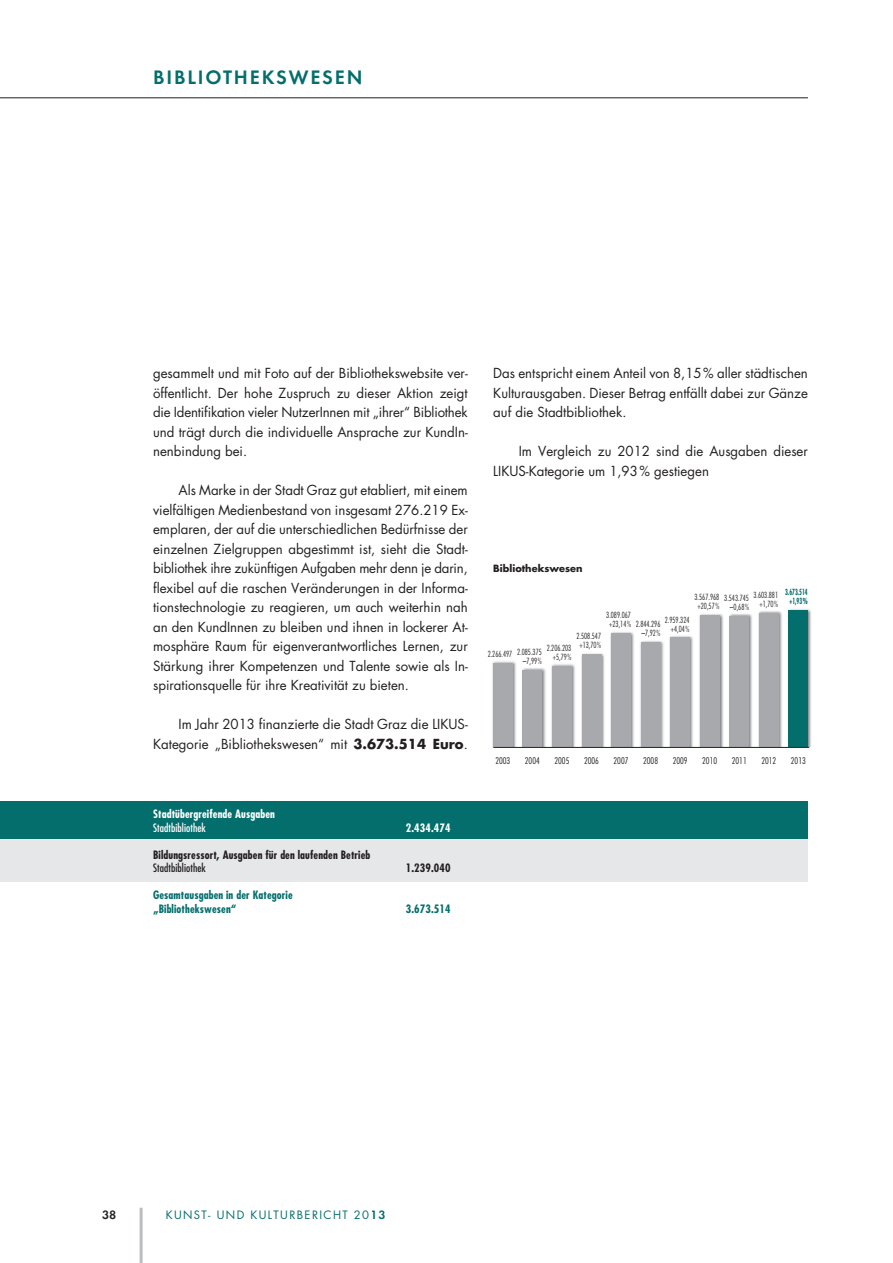
<style>
.page{position:relative;width:893px;height:1263px;background:#fff}
.page>*{position:absolute;margin:0;border:0;box-sizing:border-box;transform-origin:0 0}
.t1{font:600 20.25px "Futura T";letter-spacing:.09em;color:#046e6d}
.t2{font:13.5px/19.5px "Futura Std";color:#231f20;text-align:justify}
.t3{font:600 12.6px "Futura T";color:#231f20}
.t4{font:700 condensed 11.25px "Futura Std";letter-spacing:.01em;color:#231f20}
.t5{font:700 condensed 11.25px/13.5px "Futura Std";letter-spacing:.01em;color:#046e6d}
.t6{font:700 condensed 11.25px "Futura Std";letter-spacing:.01em;color:#fff}
.t7{font:11.25px "Futura Std";letter-spacing:.125em;color:#046e6d}
.t8{font:condensed 11.25px "Futura Std";letter-spacing:.01em;color:#fff}
.t9{font:condensed 11.25px "Futura Std";letter-spacing:.01em;color:#231f20}
.t10{font:700 9.75px "Futura Std";color:#231f20}
.t11{font:300 condensed 9px "Futura Std";color:#231f20}
.t12{font:300 condensed 8.25px/9px "Futura Std";color:#231f20;text-align:right;scale:.9 1}
.t13{font:700 condensed 8.25px/9px "Futura Std";color:#046e6d;text-align:center;scale:.7 1}
.s1{font-weight:700}
.s2{font-family:"Futura T";font-weight:600;font-size:12.6px}
</style>
<div class="page">
<img style="left:756px;top:611px;width:28px;height:136px">
<div style="left:759px;top:613px;width:19px;height:136px;background:#a8a9ad"></div>
<img style="left:727px;top:614px;width:29px;height:133px">
<div style="left:730px;top:616px;width:19px;height:134px;background:#a8a9ad"></div>
<img style="left:697px;top:614px;width:28px;height:133px">
<div style="left:700px;top:615px;width:19px;height:135px;background:#a8a9ad"></div>
<img style="left:668px;top:636px;width:27px;height:111px">
<div style="left:671px;top:638px;width:19px;height:113px;background:#a8a9ad"></div>
<img style="left:492px;top:661px;width:26px;height:86px">
<div style="left:493px;top:663px;width:19px;height:89px;background:#a8a9ad"></div>
<img style="left:786px;top:609px;width:25px;height:138px">
<div style="left:789px;top:610px;width:19px;height:139px;background:#046e6d"></div>
<img style="left:518px;top:668px;width:30px;height:79px">
<div style="left:523px;top:670px;width:19px;height:82px;background:#a8a9ad"></div>
<img style="left:550px;top:664px;width:27px;height:83px">
<div style="left:552px;top:666px;width:19px;height:84px;background:#a8a9ad"></div>
<img style="left:609px;top:632px;width:27px;height:115px">
<div style="left:611px;top:633px;width:20px;height:118px;background:#a8a9ad"></div>
<img style="left:579px;top:653px;width:30px;height:94px">
<div style="left:582px;top:654px;width:19px;height:96px;background:#a8a9ad"></div>
<div style="left:0;top:830px;width:808px;height:52px;background:#e6e7e9"></div>
<div style="left:0;top:801px;width:808px;height:38px;background:#046e6d"></div>
<img style="left:636px;top:641px;width:32px;height:106px">
<div style="left:641px;top:642px;width:19px;height:108px;background:#a8a9ad"></div>
<hr style="left:0;top:98px;width:808px;height:1px;background:#231f20">
<hr style="left:140px;top:1208px;width:3px;height:55px;background:#bcbdc0">
<div style="left:483px;top:747px;width:342px;height:33px;background:#fff"></div>
<hr style="left:493px;top:747px;width:316px;height:1px;background:#231f20">
<h1 class="t1" style="left:153px;top:65px;width:211px">BIBLIOTHEKSWESEN</h1>
<p class="t2" style="left:153px;top:365px;width:316px">gesammelt und mit Foto auf der Bibliothekswebsite ver&shy;öffentlicht. Der hohe Zuspruch zu dieser Aktion zeigt die Identifikation vieler NutzerInnen mit „ihrer“ Bibliothek und trägt durch die individuelle Ansprache zur KundIn&shy;nenbindung bei.</p>
<p class="t2" style="left:153px;top:482px;width:316px;text-indent:26px">Als Marke in der Stadt Graz gut etabliert, mit einem vielfältigen Medienbestand von insgesamt 276.219 Ex&shy;emplaren, der auf die unterschiedlichen Bedürfnisse der einzelnen Zielgruppen abgestimmt ist, sieht die Stadt&shy;bibliothek ihre zukünftigen Aufgaben mehr denn je darin, flexibel auf die raschen Veränderungen in der Informa&shy;tionstechnologie zu reagieren, um auch weiterhin nah an den KundInnen zu bleiben und ihnen in lockerer At&shy;mosphäre Raum für eigenverantwortliches Lernen, zur Stärkung ihrer Kompetenzen und Talente sowie als In&shy;spirationsquelle für ihre Kreativität zu bieten.</p>
<p class="t2" style="left:153px;top:716px;width:316px;text-align:right">Im Jahr 2013 finanzierte die Stadt Graz die LIKUS-<br>Kategorie „Bibliothekswesen“ mit <span class="s1">3.673.514 Euro</span>.</p>
<p class="t6" style="left:153px;top:809px;width:123px">Stadtübergreifende Ausgaben</p>
<p class="t8" style="left:153px;top:822px;width:54px">Stadtbibliothek</p>
<p class="t6" style="left:406px;top:823px;width:46px">2.434.474</p>
<p class="t4" style="left:153px;top:850px;width:219px">Bildungsressort, Ausgaben für den laufenden Betrieb</p>
<p class="t9" style="left:153px;top:863px;width:54px">Stadtbibliothek</p>
<p class="t4" style="left:406px;top:863px;width:46px">1.239.040</p>
<p class="t5" style="left:153px;top:889px;width:141px">Gesamtausgaben in der Kategorie „Bibliothekswesen“</p>
<p class="t5" style="left:406px;top:903px;width:46px">3.673.514</p>
<p class="t2" style="left:493px;top:365px;width:316px">Das entspricht einem Anteil von 8,15% aller städtischen Kulturausgaben. Dieser Betrag entfällt dabei zur Gänze auf die Stadtbibliothek.</p>
<p class="t2" style="left:493px;top:443px;width:316px;text-indent:26px">Im Vergleich zu 2012 sind die Ausgaben dieser<br>LIKUS-Kategorie um 1,93% gestiegen</p>
<p class="t10" style="left:493px;top:564px;width:91px">Bibliothekswesen</p>
<p class="t13" style="left:785px;top:588px;width:34px">3.673.514 +1,93%</p>
<p class="t12" style="left:753px;top:591px;width:29px">3.603.881 +1,70%</p>
<p class="t12" style="left:695px;top:593px;width:29px;text-align:center">3.567.968 +20,57%</p>
<p class="t12" style="left:724px;top:594px;width:29px">3.543.745 –0,68%</p>
<p class="t12" style="left:606px;top:611px;width:29px;text-align:center">3.089.067 +23,14%</p>
<p class="t12" style="left:636px;top:620px;width:29px">2.844.296 –7,92%</p>
<p class="t12" style="left:665px;top:616px;width:29px">2.959.324 +4,04%</p>
<p class="t12" style="left:576px;top:632px;width:29px;text-align:center">2.508.547 +13,70%</p>
<p class="t12" style="left:488px;top:650px;width:62px;line-height:8.1px">2.266.497 2.085.375 –7,99%</p>
<p class="t12" style="left:547px;top:643px;width:29px">2.206.203 +5,79%</p>
<p class="t11" style="left:495px;top:757px;width:16px">2003</p>
<p class="t11" style="left:525px;top:757px;width:16px">2004</p>
<p class="t11" style="left:554px;top:757px;width:16px">2005</p>
<p class="t11" style="left:584px;top:757px;width:16px">2006</p>
<p class="t11" style="left:614px;top:757px;width:16px">2007</p>
<p class="t11" style="left:643px;top:757px;width:16px">2008</p>
<p class="t11" style="left:673px;top:757px;width:16px">2009</p>
<p class="t11" style="left:702px;top:757px;width:16px">2010</p>
<p class="t11" style="left:732px;top:757px;width:16px">2011</p>
<p class="t11" style="left:761px;top:757px;width:16px">2012</p>
<p class="t11" style="left:791px;top:757px;width:16px">2013</p>
<p class="t3" style="left:102px;top:1207px;width:16px">38</p>
<p class="t7" style="left:166px;top:1210px;width:221px">KUNST- UND KULTURBERICHT 20<span class="s2">13</span></p>
</div>
